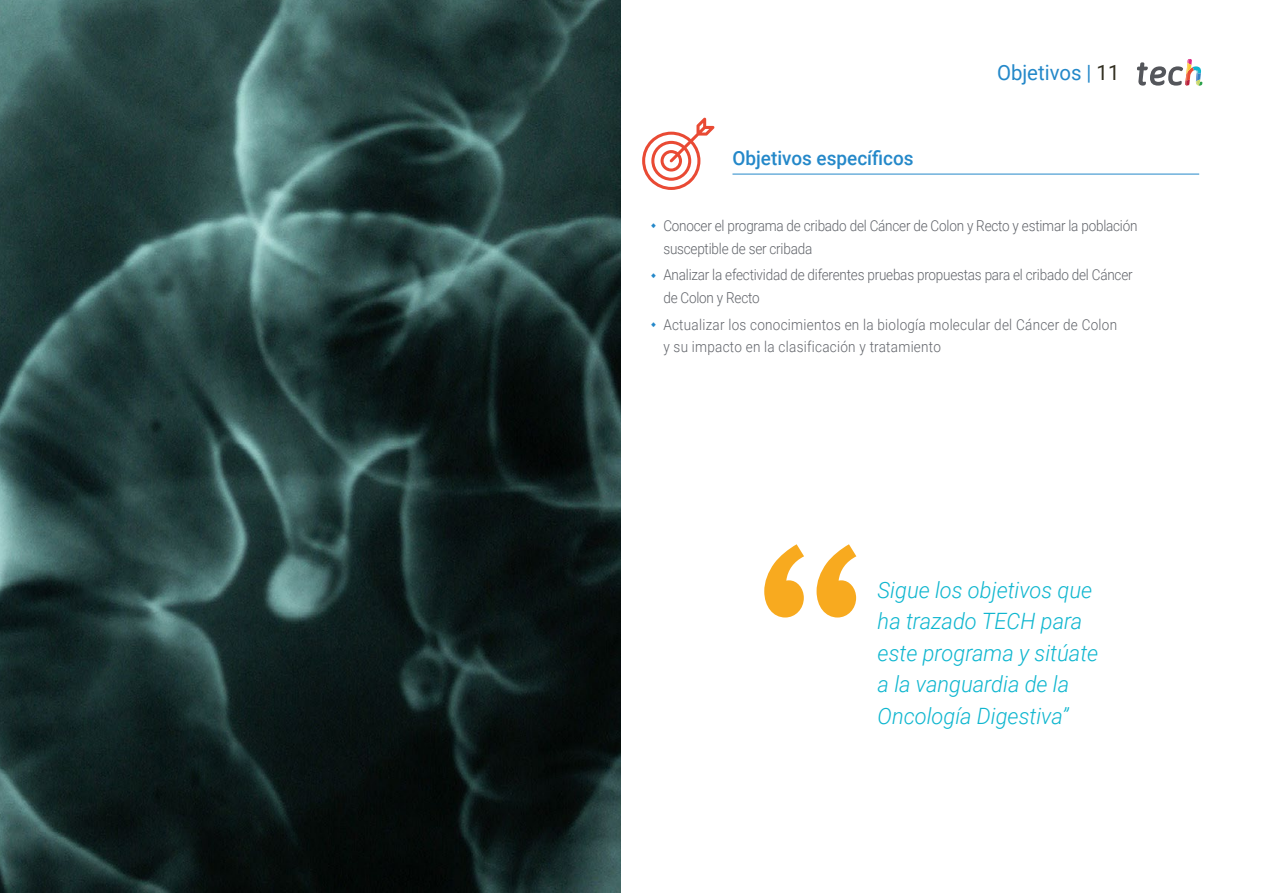
<style>
.page{position:relative;width:1263px;height:893px;background:#fff}
.page>*{position:absolute;margin:0;border:0;box-sizing:border-box;transform-origin:0 0}
.t1{font:italic 300 22.5px/31.5px "Roboto";color:#0fb6cf}
.t2{font:21px "Roboto";color:#2488c9}
.t3{font:500 19.5px "Roboto";color:#2488c9}
.t4{font:300 15px/22.5px "Roboto";letter-spacing:-.015em;color:#61646a;scale:.9 1}
.t5{font:300 15px/22.5px "Roboto";letter-spacing:.02em;color:#61646a;scale:.9 1}
.s1{color:#312e20}
</style>
<div class="page">
<img style="left:0;top:0;width:621px;height:893px">
<svg style="left:764px;top:544px;width:92px;height:73px"></svg>
<svg style="left:642px;top:118px;width:72px;height:72px"></svg>
<hr style="left:732px;top:174px;width:467px;height:1px;background:#2488c9">
<svg style="left:1137px;top:59px;width:65px;height:27px"></svg>
<h3 class="t3" style="left:732px;top:144px;width:183px">Objetivos específicos</h3>
<h2 class="t2" style="left:997px;top:57px;width:124px">Objetivos | <span class="s1">11</span></h2>
<p class="t4" style="left:663px;top:214px;width:528px">Conocer el programa de cribado del Cáncer de Colon y Recto y estimar la población susceptible de ser cribada</p>
<p class="t4" style="left:663px;top:263px;width:523px">Analizar la efectividad de diferentes pruebas propuestas para el cribado del Cáncer de Colon y Recto</p>
<p class="t5" style="left:663px;top:313px;width:506px">Actualizar los conocimientos en la biología molecular del Cáncer de Colon y su impacto en la clasificación y tratamiento</p>
<h1 class="t1" style="left:878px;top:573px;width:222px">Sigue los objetivos que ha trazado TECH para este programa y sitúate a la vanguardia de la<br>Oncología Digestiva”</h1>
</div>
